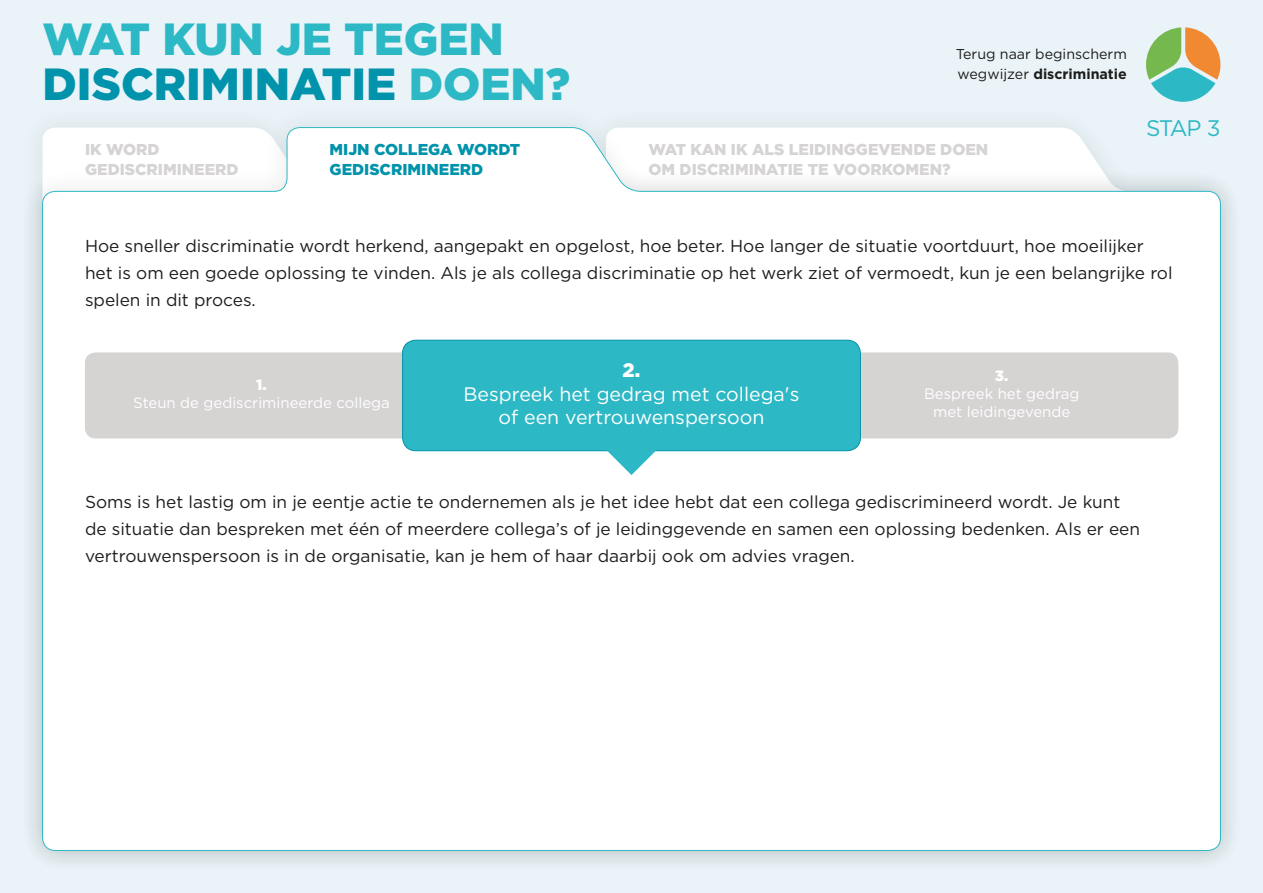
<style>
.page{position:relative;width:1263px;height:893px;background:#eaf4f8}
.page>*{position:absolute;margin:0;border:0;box-sizing:border-box;transform-origin:0 0}
.t1{font:900 45px/45px "Gotham";color:#2db8c5}
.t2{font:22.5px "Gotham";color:#2db8c5}
.t3{font:19.5px/23.4px "Gotham";color:#fff;text-align:center}
.t4{font:900 19.5px "Gotham";color:#fff}
.t5{font:17.25px/27px "Gotham";color:#1d1d1b}
.t6{font:900 15.75px/19.5px "Gotham";color:#d6d3d3}
.t7{font:900 15.75px/19.5px "Gotham";color:#0093ab}
.t8{font:15px/18px "Gotham";color:#fff;text-align:center}
.t9{font:900 15px "Gotham";color:#fff}
.t10{font:14.25px/19.5px "Gotham";color:#1d1d1b}
.s1{color:#0093ab}
.s2{font-weight:700}
</style>
<div class="page">
<div style="left:18px;top:103px;width:1227px;height:772px;background:#1d1d1b;opacity:.1"></div>
<div style="left:42px;top:127px;width:1179px;height:724px;background:#fff"></div>
<svg style="left:1146px;top:27px;width:74px;height:75px"></svg>
<div style="left:85px;top:353px;width:353px;height:85px;background:#d6d3d3;border-radius:10px"></div>
<div style="left:85px;top:353px;width:353px;height:85px;border:1px solid #d6d3d3;border-radius:10px"></div>
<div style="left:826px;top:353px;width:352px;height:85px;background:#d6d3d3;border-radius:10px"></div>
<div style="left:825px;top:353px;width:353px;height:85px;border:1px solid #d6d3d3;border-radius:10px"></div>
<div style="left:403px;top:340px;width:457px;height:111px;background:#2db8c5;border-radius:13px"></div>
<div style="left:402px;top:340px;width:459px;height:111px;border:1px solid #0093ab;border-radius:13px"></div>
<svg style="left:603px;top:449px;width:57px;height:26px"></svg>
<h1 class="t1" style="left:43px;top:16px;width:529px">WAT KUN JE TEGEN<br><span class="s1">DISCRIMINATIE</span> DOEN?</h1>
<p class="t6" style="left:85px;top:140px;width:155px">IK WORD<br>GEDISCRIMINEERD</p>
<p class="t7" style="left:330px;top:140px;width:192px">MIJN COLLEGA WORDT<br>GEDISCRIMINEERD</p>
<p class="t10" style="left:956px;top:44px;width:173px">Terug naar beginscherm wegwijzer <span class="s2">discriminatie</span></p>
<p class="t6" style="left:648px;top:140px;width:341px">WAT KAN IK ALS LEIDINGGEVENDE DOEN<br>OM DISCRIMINATIE TE VOORKOMEN?</p>
<h2 class="t2" style="left:1146px;top:116px;width:76px">STAP 3</h2>
<p class="t5" style="left:85px;top:232px;width:1089px">Hoe sneller discriminatie wordt herkend, aangepakt en opgelost, hoe beter. Hoe langer de situatie voortduurt, hoe moeilijker het is om een goede oplossing te vinden. Als je als collega discriminatie op het werk ziet of vermoedt, kun je een belangrijke rol spelen in dit proces.</p>
<p class="t9" style="left:256px;top:376px;width:12px">1.</p>
<p class="t8" style="left:133px;top:394px;width:258px">Steun de gediscrimineerde collega</p>
<p class="t4" style="left:623px;top:359px;width:19px">2.</p>
<p class="t3" style="left:464px;top:382px;width:337px">Bespreek het gedrag met collega's of een vertrouwenspersoon</p>
<p class="t9" style="left:995px;top:367px;width:15px">3.</p>
<p class="t8" style="left:924px;top:385px;width:157px">Bespreek het gedrag met leidingevende</p>
<p class="t5" style="left:85px;top:488px;width:1056px">Soms is het lastig om in je eentje actie te ondernemen als je het idee hebt dat een collega gediscrimineerd wordt. Je kunt de situatie dan bespreken met één of meerdere collega’s of je leidinggevende en samen een oplossing bedenken. Als er een vertrouwenspersoon is in de organisatie, kan je hem of haar daarbij ook om advies vragen.</p>
</div>
